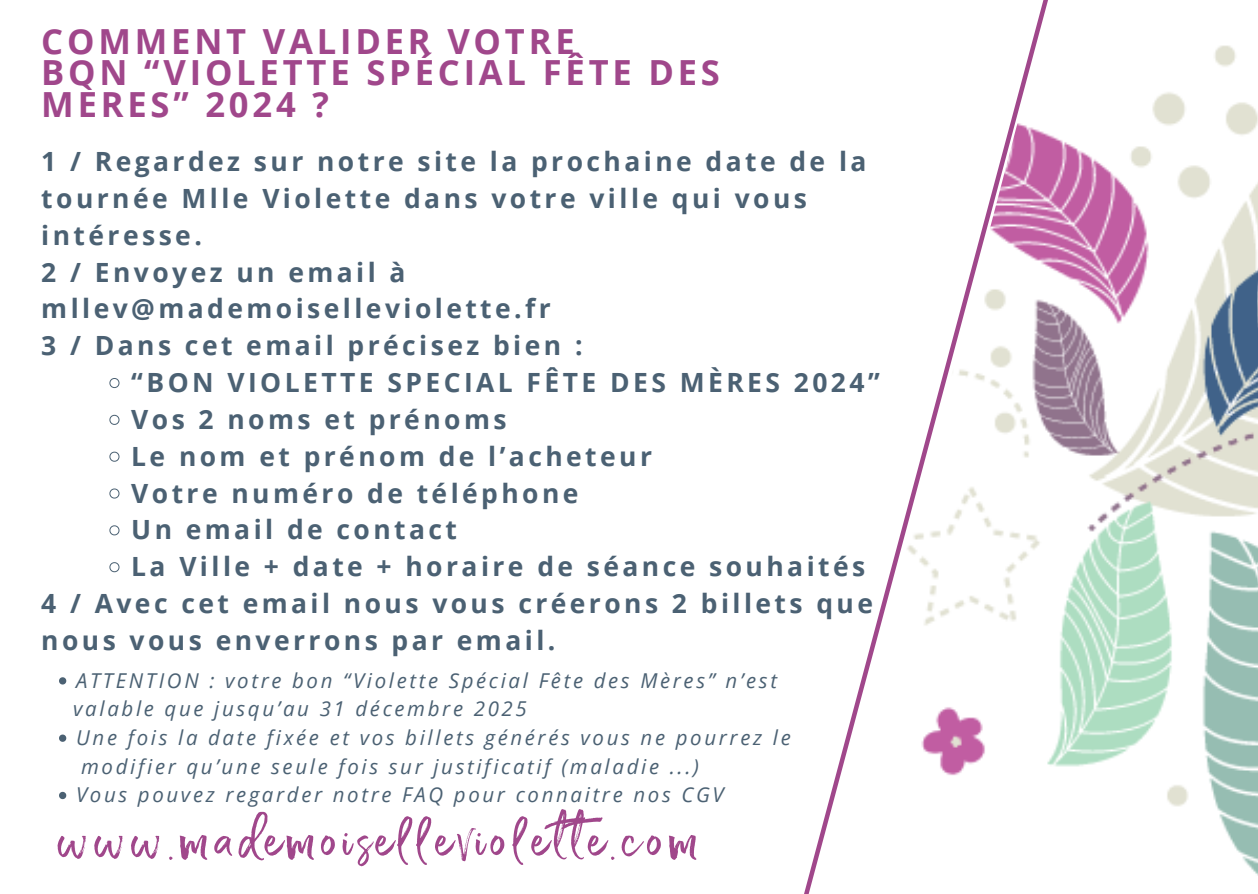
<style>
.page{position:relative;width:1258px;height:894px;background:#fff}
.page>*{position:absolute;margin:0;border:0;box-sizing:border-box;transform-origin:0 0}
.t1{font:71.1px "Five Boroughs";letter-spacing:.08em;color:#a0478b}
.t2{font:700 34.5px/31.5px "Open Sans";letter-spacing:.11em;color:#a0478b}
.t3{font:700 26.4px/36.9px "Open Sans";letter-spacing:.13em;color:#4b6173}
.t4{font:italic 20.4px "Open Sans";letter-spacing:.13em;color:#4b6173}
</style>
<div class="page">
<img style="left:1076px;top:45px;width:182px;height:831px">
<svg style="left:109px;top:378px;width:10px;height:10px"></svg>
<svg style="left:109px;top:414px;width:10px;height:11px"></svg>
<svg style="left:109px;top:451px;width:10px;height:10px"></svg>
<svg style="left:109px;top:488px;width:10px;height:10px"></svg>
<svg style="left:109px;top:525px;width:10px;height:10px"></svg>
<svg style="left:109px;top:562px;width:10px;height:10px"></svg>
<svg style="left:59px;top:677px;width:7px;height:7px"></svg>
<svg style="left:59px;top:734px;width:7px;height:7px"></svg>
<svg style="left:59px;top:791px;width:7px;height:7px"></svg>
<svg style="left:804px;top:0;width:272px;height:893px"></svg>
<p class="t2" style="left:41px;top:25px;width:680px">COMMENT VALIDER VOTRE<br>BON “VIOLETTE SPÉCIAL FÊTE DES<br>MÈRES” 2024 ?</p>
<h2 class="t3" style="left:41px;top:142px;width:827px">1 / Regardez sur notre site la prochaine date de la tournée Mlle Violette dans votre ville qui vous intéresse.<br>2 / Envoyez un email à mllev@mademoiselleviolette.fr<br>3 / Dans cet email précisez bien :</h2>
<h3 class="t3" style="left:131px;top:363px;width:750px">“BON VIOLETTE SPECIAL FÊTE DES MÈRES 2024”</h3>
<p class="t3" style="left:131px;top:400px;width:377px">Vos 2 noms et prénoms</p>
<p class="t3" style="left:131px;top:437px;width:522px">Le nom et prénom de l’acheteur</p>
<p class="t3" style="left:131px;top:474px;width:449px">Votre numéro de téléphone</p>
<p class="t3" style="left:131px;top:510px;width:327px">Un email de contact</p>
<p class="t3" style="left:131px;top:547px;width:735px">La Ville + date + horaire de séance souhaités</p>
<p class="t3" style="left:41px;top:584px;width:833px">4 / Avec cet email nous vous créerons 2 billets que nous vous enverrons par email.</p>
<h3 class="t4" style="left:76px;top:665px;width:702px">ATTENTION : votre bon “Violette Spécial Fête des Mères” n’est</h3>
<p class="t4" style="left:73px;top:694px;width:455px">valable que jusqu’au 31 décembre 2025</p>
<p class="t4" style="left:76px;top:723px;width:716px">Une fois la date fixée et vos billets générés vous ne pourrez le</p>
<p class="t4" style="left:81px;top:751px;width:619px">modifier qu’une seule fois sur justificatif (maladie ...)</p>
<p class="t4" style="left:76px;top:780px;width:649px">Vous pouvez regarder notre FAQ pour connaitre nos CGV</p>
<p class="t1" style="left:58px;top:805px;width:641px">www.mademoiselleviolette.com</p>
</div>
